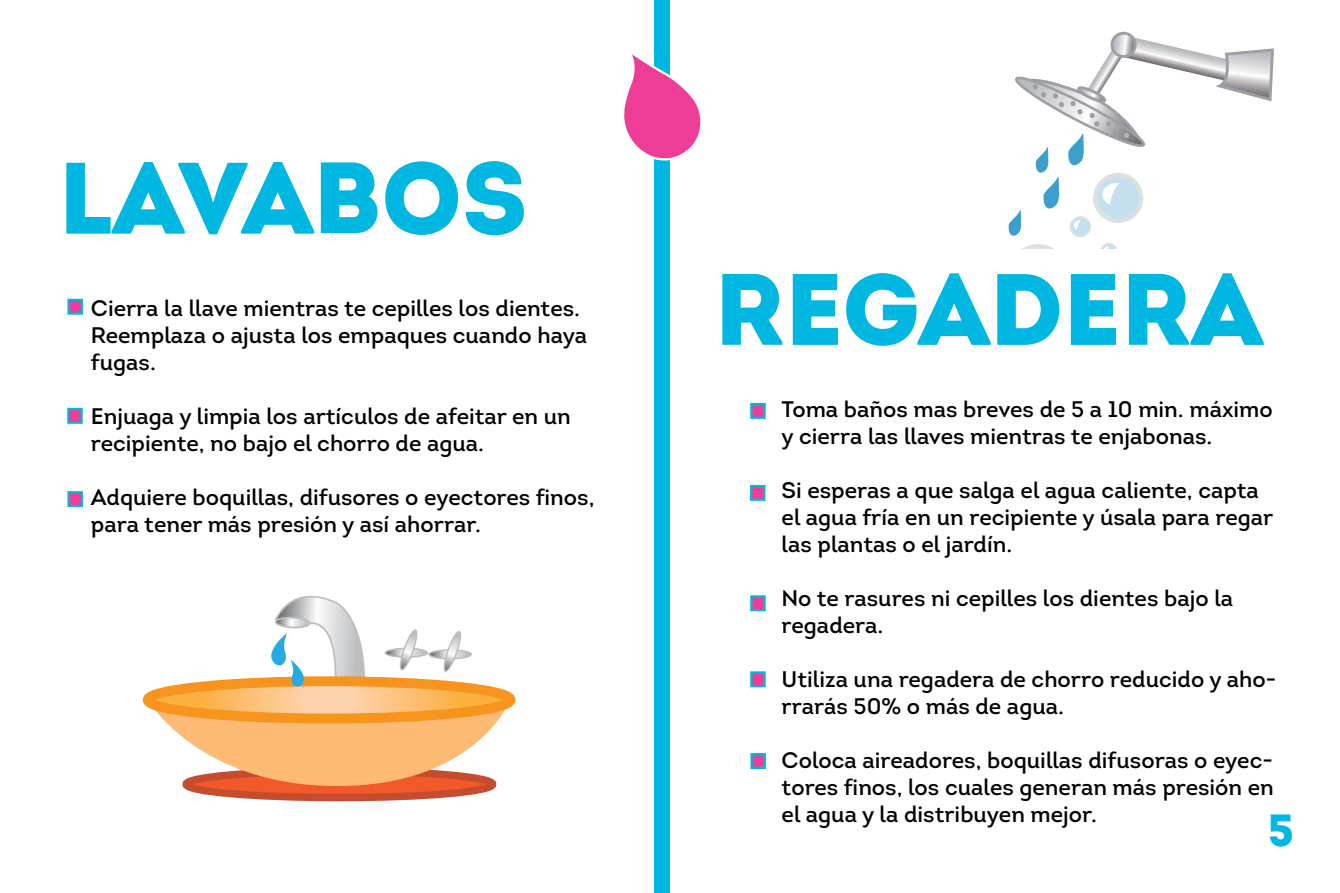
<style>
.page{position:relative;width:1340px;height:893px;background:#fff}
.page>*{position:absolute;margin:0;border:0;box-sizing:border-box;transform-origin:0 0}
.t1{font:900 101.25px "Intro";color:#00b7e1}
.t2{font:900 45px "Intro";color:#00b7e1}
.t3{font:22.5px/27px "Intro";color:#000}
</style>
<div class="page">
<svg style="left:186px;top:771px;width:306px;height:27px;background:#e75629"></svg>
<div style="left:182px;top:767px;width:314px;height:34px;border:7px solid #c54c2e;border-radius:50%"></div>
<svg style="left:148px;top:595px;width:362px;height:191px"></svg>
<div style="left:67px;top:408px;width:16px;height:16px;background:#ee3d96;border:2px solid #00b7e1"></div>
<div style="left:750px;top:485px;width:15px;height:16px;background:#ee3d96;border:2px solid #00b7e1"></div>
<div style="left:750px;top:671px;width:15px;height:16px;background:#ee3d96;border:2px solid #00b7e1"></div>
<div style="left:67px;top:491px;width:16px;height:16px;background:#ee3d96;border:2px solid #00b7e1"></div>
<div style="left:750px;top:595px;width:15px;height:16px;background:#ee3d96;border:2px solid #00b7e1"></div>
<div style="left:750px;top:753px;width:16px;height:16px;background:#ee3d96;border:2px solid #00b7e1"></div>
<div style="left:67px;top:299px;width:16px;height:16px;background:#ee3d96;border:2px solid #00b7e1"></div>
<div style="left:750px;top:403px;width:15px;height:16px;background:#ee3d96;border:2px solid #00b7e1"></div>
<svg style="left:1008px;top:31px;width:266px;height:218px"></svg>
<div style="left:654px;top:0;width:16px;height:893px;background:#00b7e1"></div>
<svg style="left:624px;top:54px;width:77px;height:107px"></svg>
<h1 class="t1" style="left:59px;top:131px;width:470px">LAVABOS</h1>
<p class="t3" style="left:91px;top:294px;width:498px">Cierra la llave mientras te cepilles los dientes.<br>Reemplaza o ajusta los empaques cuando haya fugas.</p>
<p class="t3" style="left:91px;top:402px;width:481px">Enjuaga y limpia los artículos de afeitar en un recipiente, no bajo el chorro de agua.</p>
<p class="t3" style="left:91px;top:483px;width:505px">Adquiere boquillas, difusores o eyectores finos, para tener más presión y así ahorrar.</p>
<h1 class="t1" style="left:714px;top:243px;width:549px">REGADERA</h1>
<p class="t3" style="left:781px;top:396px;width:492px">Toma baños mas breves de 5 a 10 min. máximo y cierra las llaves mientras te enjabonas.</p>
<p class="t3" style="left:781px;top:477px;width:493px">Si esperas a que salga el agua caliente, capta el agua fría en un recipiente y úsala para regar las plantas o el jardín.</p>
<p class="t3" style="left:781px;top:585px;width:453px">No te rasures ni cepilles los dientes bajo la regadera.</p>
<p class="t3" style="left:781px;top:666px;width:496px">Utiliza una regadera de chorro reducido y aho&shy;rrarás 50% o más de agua.</p>
<p class="t3" style="left:781px;top:747px;width:494px;text-align:justify">Coloca aireadores, boquillas difusoras o eyec&shy;tores finos, los cuales generan más presión en el agua y la distribuyen mejor.</p>
<h2 class="t2" style="left:1267px;top:800px;width:28px">5</h2>
</div>
